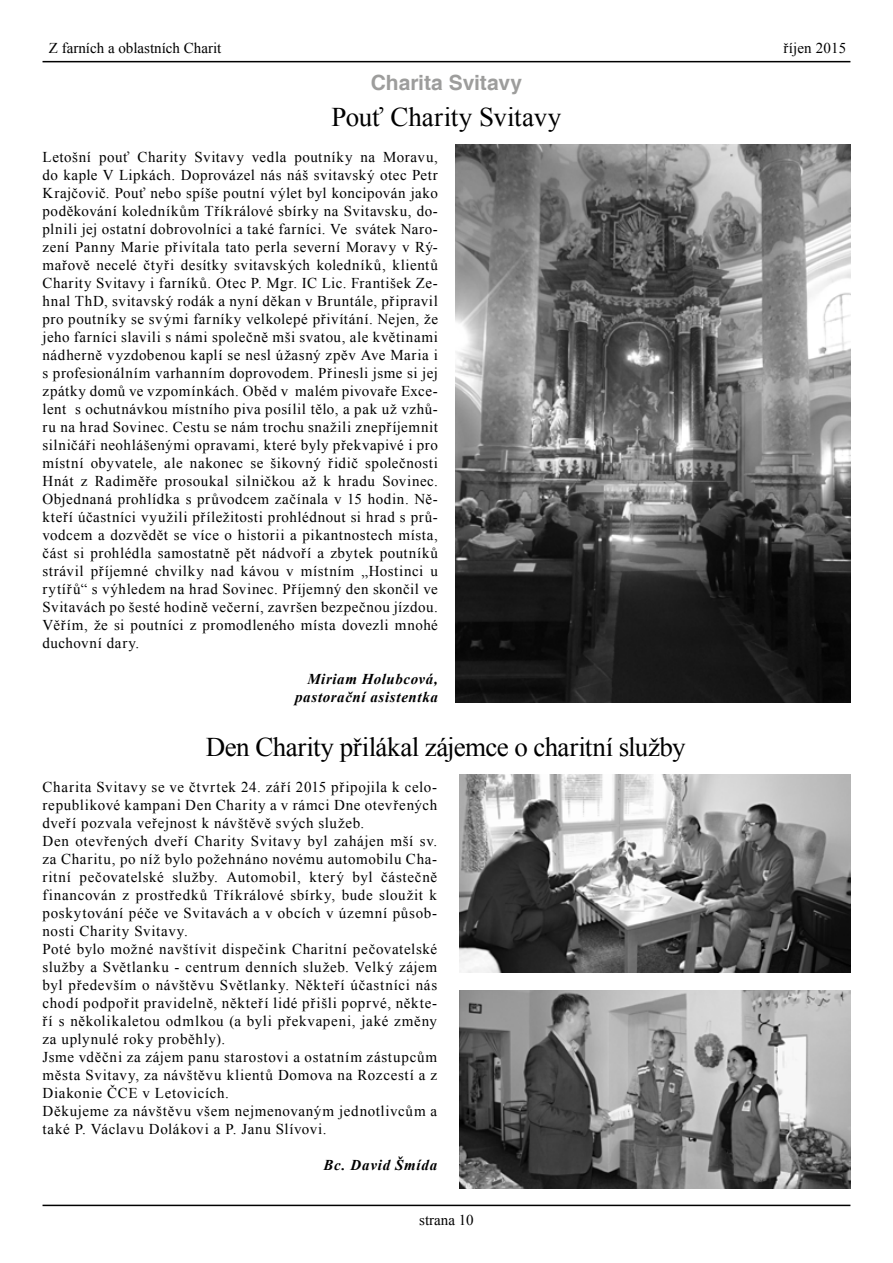
<style>
.page{position:relative;width:893px;height:1263px;background:#fff}
.page>*{position:absolute;margin:0;border:0;box-sizing:border-box;transform-origin:0 0}
.t1{font:27px "Times New Roman";letter-spacing:-.02em;color:#000}
.t2{font:27px "Times New Roman";color:#000}
.t3{font:700 21px "Helvetica";color:#9d9d9c}
.t4{font:15px/18px "Times New Roman";letter-spacing:.045em;color:#000}
.t5{font:italic 700 15px/18px "Times New Roman";letter-spacing:.04em;color:#000;text-align:right}
.t6{font:15px "Times New Roman";color:#000}
.t7{font:15px "Times New Roman";letter-spacing:.01em;color:#000}
</style>
<div class="page">
<hr style="left:43px;top:1205px;width:807px;height:1px;background:#000">
<hr style="left:43px;top:61px;width:807px;height:1px;background:#000">
<img style="left:455px;top:144px;width:395px;height:558px">
<img style="left:459px;top:774px;width:391px;height:198px">
<img style="left:459px;top:990px;width:391px;height:198px">
<p class="t6" style="left:49px;top:37px;width:174px">Z farních a oblastních Charit</p>
<h2 class="t3" style="left:371px;top:70px;width:153px">Charita Svitavy</h2>
<h1 class="t2" style="left:332px;top:98px;width:231px">Pouť Charity Svitavy</h1>
<p class="t4" style="left:43px;top:148px;width:397px;text-align:justify">Letošní pouť Charity Svitavy vedla poutníky na Moravu, do kaple V Lipkách. Doprovázel nás náš svitavský otec Petr Krajčovič. Pouť nebo spíše poutní výlet byl koncipován jako poděkování koledníkům Tříkrálové sbírky na Svitavsku, do&shy;plnili jej ostatní dobrovolníci a také farníci. Ve svátek Naro&shy;zení Panny Marie přivítala tato perla severní Moravy v Rý&shy;mařově necelé čtyři desítky svitavských koledníků, klientů Charity Svitavy i farníků. Otec P. Mgr. IC Lic. František Ze&shy;hnal ThD, svitavský rodák a nyní děkan v Bruntále, připravil pro poutníky se svými farníky velkolepé přivítání. Nejen, že jeho farníci slavili s námi společně mši svatou, ale květinami nádherně vyzdobenou kaplí se nesl úžasný zpěv Ave Maria i s profesionálním varhanním doprovodem. Přinesli jsme si jej zpátky domů ve vzpomínkách. Oběd v malém pivovaře Exce&shy;lent s ochutnávkou místního piva posílil tělo, a pak už vzhů&shy;ru na hrad Sovinec. Cestu se nám trochu snažili znepříjemnit silničáři neohlášenými opravami, které byly překvapivé i pro místní obyvatele, ale nakonec se šikovný řidič společnosti Hnát z Radiměře prosoukal silničkou až k hradu Sovinec.<br>Objednaná prohlídka s průvodcem začínala v 15 hodin. Ně&shy;kteří účastníci využili příležitosti prohlédnout si hrad s prů&shy;vodcem a dozvědět se více o historii a pikantnostech místa, část si prohlédla samostatně pět nádvoří a zbytek poutníků strávil příjemné chvilky nad kávou v místním „Hostinci u rytířů“ s výhledem na hrad Sovinec. Příjemný den skončil ve Svitavách po šesté hodině večerní, završen bezpečnou jízdou.<br>Věřím, že si poutníci z promodleného místa dovezli mnohé duchovní dary.</p>
<p class="t5" style="left:295px;top:670px;width:144px">Miriam Holubcová, pastorační asistentka</p>
<h1 class="t1" style="left:206px;top:728px;width:481px">Den Charity přilákal zájemce o charitní služby</h1>
<p class="t4" style="left:43px;top:778px;width:396px">Charita Svitavy se ve čtvrtek 24. září 2015 připojila k celo&shy;republikové kampani Den Charity a v rámci Dne otevřených dveří pozvala veřejnost k návštěvě svých služeb.<br>Den otevřených dveří Charity Svitavy byl zahájen mší sv. za Charitu, po níž bylo požehnáno novému automobilu Cha&shy;ritní pečovatelské služby. Automobil, který byl částečně financován z prostředků Tříkrálové sbírky, bude sloužit k poskytování péče ve Svitavách a v obcích v územní působ&shy;nosti Charity Svitavy.<br>Poté bylo možné navštívit dispečink Charitní pečovatelské služby a Světlanku - centrum denních služeb. Velký zájem byl především o návštěvu Světlanky. Někteří účastníci nás chodí podpořit pravidelně, někteří lidé přišli poprvé, někte&shy;ří s několikaletou odmlkou (a byli překvapeni, jaké změny za uplynulé roky proběhly).<br>Jsme vděčni za zájem panu starostovi a ostatním zástupcům města Svitavy, za návštěvu klientů Domova na Rozcestí a z Diakonie ČCE v Letovicích.<br>Děkujeme za návštěvu všem nejmenovaným jednotlivcům a také P. Václavu Dolákovi a P. Janu Slívovi.</p>
<p class="t5" style="left:323px;top:1156px;width:115px">Bc. David Šmída</p>
<p class="t6" style="left:419px;top:1209px;width:56px">strana 10</p>
<p class="t7" style="left:784px;top:37px;width:64px">říjen 2015</p>
</div>
